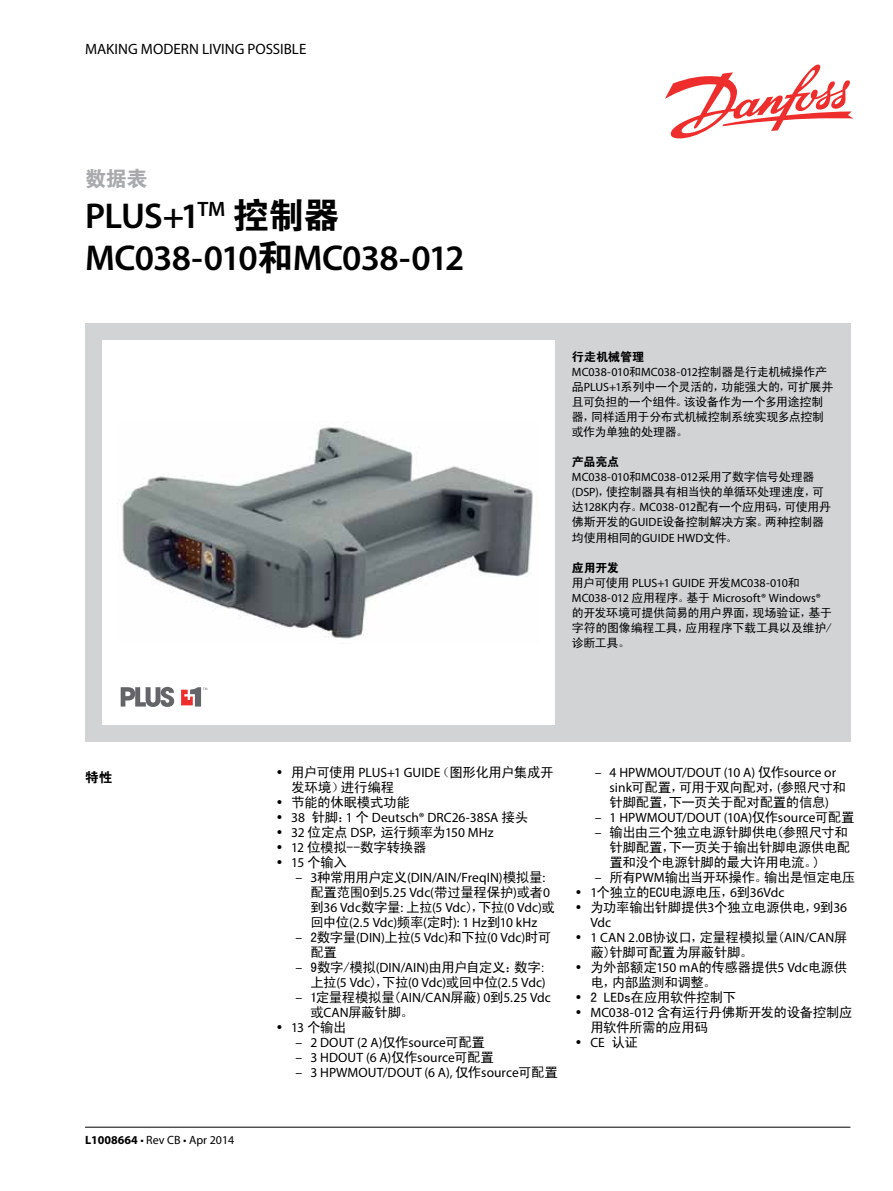
<style>
.page{position:relative;width:893px;height:1191px;background:#fff}
.page>*{position:absolute;margin:0;border:0;box-sizing:border-box;transform-origin:0 0}
.t1{font:600 36px/42px "Myriad Pro";letter-spacing:-.025em;color:#000}
.t2{font:21px "FZDHTJW GB1 0";color:#a7a9ac}
.t3{font:15px "Myriad Pro";color:#000}
.t4{font:13.5px/15px "Myriad Pro";letter-spacing:.005em;color:#000}
.t5{font:13.5px/15px "Sim Hei";letter-spacing:-.03em;color:#000}
.t6{font:13.5px "FZDHTJW GB1 0";color:#000}
.t7{font:12px/15px "Sim Hei";letter-spacing:-.03em;color:#000}
.t8{font:12px/15px "Myriad Pro";color:#000}
.t9{font:12px "FZDHTJW GB1 0";letter-spacing:-.005em;color:#000}
.s1{font-family:"FZDHTJW GB1 0";font-weight:400}
.s2{font-family:"Sim Hei"}
.s3{font-family:"Myriad Pro"}
.s4{font-style:italic}
.s5{font-family:"Myriad Pro";font-style:italic}
.s6{font-weight:700}
</style>
<div class="page">
<div style="left:85px;top:323px;width:765px;height:419px;background:#d1d3d4"></div>
<div style="left:102px;top:340px;width:453px;height:385px;background:#fff"></div>
<img style="left:117px;top:427px;width:416px;height:212px">
<svg style="left:121px;top:687px;width:53px;height:20px"></svg>
<svg style="left:181px;top:687px;width:26px;height:19px"></svg>
<hr style="left:85px;top:1126px;width:765px;height:1px;background:#000">
<svg style="left:665px;top:64px;width:188px;height:75px"></svg>
<p class="t3" style="left:85px;top:41px;width:223px">MAKING MODERN LIVING POSSIBLE</p>
<h2 class="t2" style="left:85px;top:167px;width:64px">数据表</h2>
<h1 class="t1" style="left:85px;top:195px;width:381px">PLUS+1<sup>TM</sup> <span class="s1">控制器<br></span>MC038-010<span class="s1">和</span>MC038-012</h1>
<p class="t9" style="left:572px;top:351px;width:74px">行走机械管理</p>
<p class="t8" style="left:572px;top:365px;width:257px">MC038-010<span class="s2">和</span>MC038-012<span class="s2">控制器是行走机械操作产</span></p>
<p class="t7" style="left:572px;top:380px;width:263px">品<span class="s3">PLUS+1</span>系列中一个灵活的，功能强大的，可扩展并且可负担的一个组件。该设备作为一个多用途控制器，同样适用于分布式机械控制系统实现多点控制或作为单独的处理器。</p>
<p class="t9" style="left:572px;top:456px;width:49px">产品亮点</p>
<p class="t8" style="left:572px;top:470px;width:244px">MC038-010<span class="s2">和</span>MC038-012<span class="s2">采用了数字信号处理器</span></p>
<p class="t7" style="left:572px;top:485px;width:261px"><span class="s3">(DSP)</span>，使控制器具有相当快的单循环处理速度，可达<span class="s3">128K</span>内存。<span class="s3">MC038-012</span>配有一个应用码，可使用丹佛斯开发的<span class="s3">GUIDE</span>设备控制解决方案。两种控制器均使用相同的<span class="s3">GUIDE HWD</span>文件。</p>
<p class="t9" style="left:572px;top:561px;width:49px">应用开发</p>
<p class="t8" style="left:572px;top:575px;width:251px"><span class="s2">用户可使用</span> PLUS+1 GUIDE <span class="s2">开发</span>MC038-010<span class="s2">和<br></span>MC038-012 <span class="s2">应用程序。基于</span> Microsoft® Windows®</p>
<p class="t7" style="left:572px;top:605px;width:262px;text-align:justify">的开发环境可提供简易的用户界面，现场验证，基于字符的图像编程工具，应用程序下载工具以及维护/诊断工具。</p>
<p class="t6" style="left:85px;top:769px;width:29px">特性</p>
<p class="t5" style="left:291px;top:764px;width:264px">用户可使用 <span class="s3">PLUS+1 GUIDE</span>（图形化用户集成开发环境）进行编程<br>节能的休眠模式功能</p>
<p class="t4" style="left:291px;top:810px;width:238px">38 <span class="s2">针脚：</span>1 <span class="s2">个</span> Deutsch® DRC26-38SA <span class="s2">接头<br></span>32 <span class="s2">位定点</span> DSP<span class="s2">，运行频率为</span>150 MHz</p>
<p class="t5" style="left:291px;top:839px;width:137px"><span class="s3">12</span> 位模拟--数字转换器<br><span class="s3">15</span> 个输入</p>
<p class="t4" style="left:295px;top:870px;width:251px"><span class="s4">–</span> 3<span class="s2">种常用用户定义</span>(DIN/AIN/FreqIN)<span class="s2">模拟量</span>:</p>
<p class="t5" style="left:310px;top:884px;width:241px">配置范围<span class="s3">0</span>到<span class="s3">5.25 Vdc(</span>带过量程保护<span class="s3">)</span>或者<span class="s3">0</span></p>
<p class="t4" style="left:310px;top:900px;width:246px"><span class="s2">到</span>36 Vdc<span class="s2">数字量</span>: <span class="s2">上拉</span>(5 Vdc<span class="s2">)，下拉</span>(0 Vdc)<span class="s2">或回中位</span>(2.5 Vdc)<span class="s2">频率</span>(<span class="s2">定时</span>): 1 Hz<span class="s2">到</span>10 kHz</p>
<p class="t4" style="left:295px;top:930px;width:257px"><span class="s4">–</span> <span class="s2">2数字量</span>(DIN)<span class="s2">上拉</span>(5 Vdc)<span class="s2">和下拉</span>(0 Vdc)<span class="s2">时可</span></p>
<p class="t5" style="left:310px;top:944px;width:28px">配置</p>
<p class="t5" style="left:295px;top:959px;width:252px"><span class="s5">–</span> 9数字/模拟<span class="s3">(DIN/AIN)</span>由用户自定义：数字:</p>
<p class="t4" style="left:310px;top:975px;width:237px"><span class="s2">上拉</span>(5 Vdc<span class="s2">)，下拉</span>(0 Vdc)<span class="s2">或回中位</span>(2.5 Vdc)</p>
<p class="t4" style="left:295px;top:990px;width:257px"><span class="s4">–</span> <span class="s2">1定量程模拟量(</span>AIN/CAN<span class="s2">屏蔽</span>) 0<span class="s2">到</span>5.25 Vdc</p>
<p class="t5" style="left:291px;top:1004px;width:124px;text-indent:19px">或<span class="s3">CAN</span>屏蔽针脚。<br><span class="s3">13</span> 个输出</p>
<p class="t4" style="left:295px;top:1035px;width:191px"><span class="s4">–</span> 2 DOUT (2 A)<span class="s2">仅作</span>source<span class="s2">可配置</span></p>
<p class="t4" style="left:295px;top:1050px;width:200px"><span class="s4">–</span> 3 HDOUT (6 A)<span class="s2">仅作</span>source<span class="s2">可配置</span></p>
<p class="t4" style="left:295px;top:1065px;width:264px"><span class="s4">–</span> 3 HPWMOUT/DOUT (6 A), <span class="s2">仅作</span>source<span class="s2">可配置</span></p>
<p class="t8" style="left:85px;top:1132px;width:151px"><span class="s6">L1008664</span> • Rev CB • Apr 2014</p>
<p class="t4" style="left:595px;top:765px;width:243px"><span class="s4">–</span> 4 HPWMOUT/DOUT (10 A) <span class="s2">仅作</span>source or</p>
<p class="t5" style="left:610px;top:779px;width:238px"><span class="s3">sink</span>可配置，可用于双向配对，<span class="s3">(</span>参照尺寸和针脚配置，下一页关于配对配置的信息<span class="s3">)</span></p>
<p class="t4" style="left:595px;top:810px;width:261px"><span class="s4">–</span> 1 HPWMOUT/DOUT (10A)<span class="s2">仅作</span>source<span class="s2">可配置</span></p>
<p class="t5" style="left:610px;top:824px;width:242px;text-indent:-15px"><span class="s5">–</span> 输出由三个独立电源针脚供电(参照尺寸和针脚配置，下一页关于输出针脚电源供电配置和没个电源针脚的最大许用电流。)</p>
<p class="t5" style="left:590px;top:869px;width:267px;text-indent:4px"><span class="s5">–</span> 所有<span class="s3">PWM</span>输出当开环操作。输出是恒定电压<br><span class="s3">1</span>个独立的ECU电源电压，<span class="s3">6</span>到<span class="s3">36Vdc<br></span>为功率输出针脚提供<span class="s3">3</span>个独立电源供电，<span class="s3">9</span>到<span class="s3">36</span></p>
<p class="t4" style="left:590px;top:915px;width:259px">Vdc<br>1 CAN 2.0B<span class="s2">协议口，定量程模拟量(</span>AIN/CAN<span class="s2">屏</span></p>
<p class="t5" style="left:590px;top:944px;width:264px">蔽)针脚可配置为屏蔽针脚。<br>为外部额定<span class="s3">150 mA</span>的传感器提供<span class="s3">5 Vdc</span>电源供电，内部监测和调整。<br>2 LEDs在应用软件控制下<br><span class="s3">MC038-012</span> 含有运行丹佛斯开发的设备控制应用软件所需的应用码</p>
<p class="t4" style="left:590px;top:1035px;width:49px">CE <span class="s2">认证</span></p>
</div>
